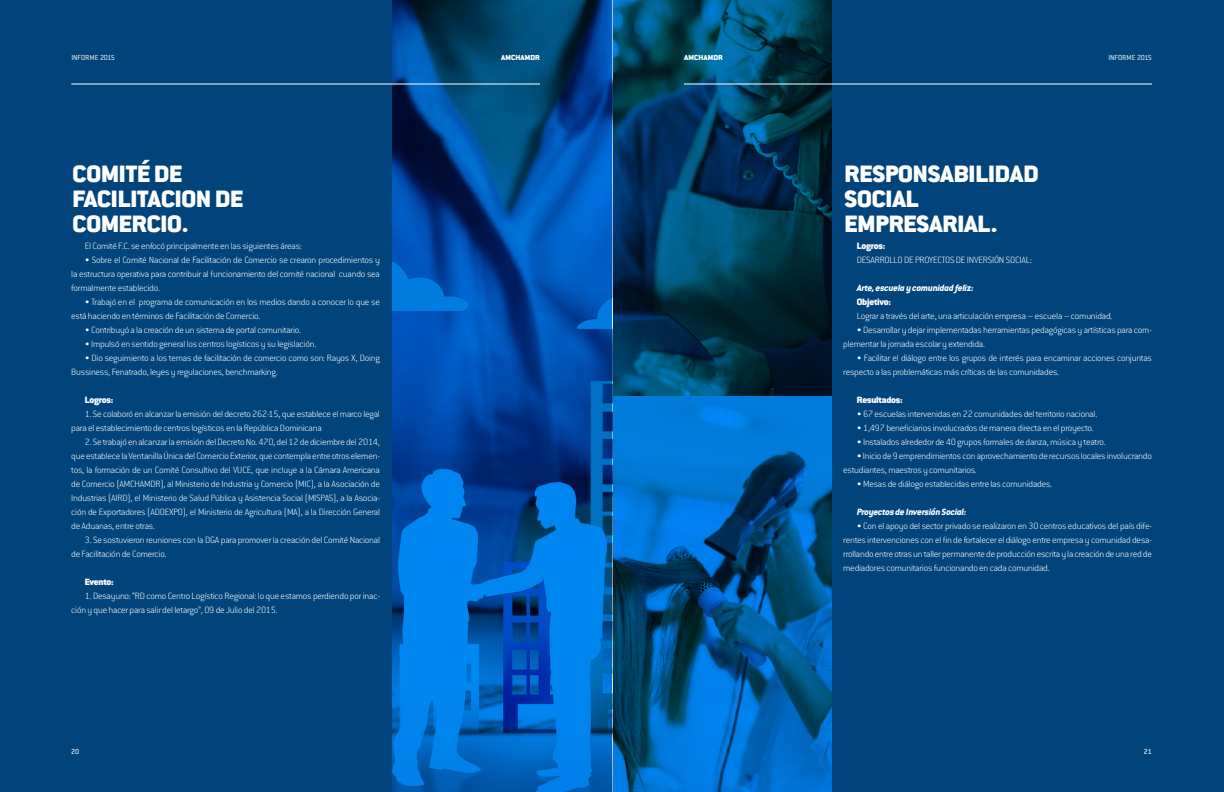
<style>
.page{position:relative;width:1224px;height:792px;background:#fff}
.page>*{position:absolute;margin:0;border:0;box-sizing:border-box;transform-origin:0 0}
.t1{font:26px/25px "Conduit ITC Black";letter-spacing:-.005em;color:#fff}
.t2{font:300 10px/14px "Conduit ITC Extra";letter-spacing:-.02em;color:#fff}
.t3{font:italic 700 10px "Conduit ITC Extra";letter-spacing:-.02em;color:#fff}
.t4{font:10px "Conduit ITC Black";letter-spacing:-.02em;color:#fff}
.t5{font:8px "Conduit ITC Light";letter-spacing:-.01em;color:#fff}
.t6{font:8px "Conduit ITC Black";letter-spacing:.015em;color:#fff}
.t7{font:8px "Conduit ITC";color:#fff}
</style>
<div class="page">
<svg style="left:612px;top:0;width:220px;height:792px;background:#004c7e"></svg>
<svg style="left:392px;top:0;width:220px;height:792px;background:#0056ac"></svg>
<div style="left:832px;top:0;width:392px;height:792px;background:#00447b"></div>
<hr style="left:684px;top:84px;width:468px;height:1px;background:#fff">
<div style="left:0;top:0;width:392px;height:792px;background:#00447b"></div>
<hr style="left:71px;top:84px;width:469px;height:1px;background:#fff">
<p class="t5" style="left:71px;top:53px;width:45px">INFORME 2015</p>
<p class="t6" style="left:684px;top:53px;width:40px">AMCHAMDR</p>
<p class="t6" style="left:501px;top:53px;width:40px">AMCHAMDR</p>
<h1 class="t1" style="left:73px;top:160px;width:172px">COMITÉ DE<br>FACILITACION DE<br>COMERCIO.</h1>
<h1 class="t1" style="left:845px;top:160px;width:196px">RESPONSABILIDAD<br>SOCIAL<br>EMPRESARIAL.</h1>
<p class="t5" style="left:1108px;top:53px;width:45px">INFORME 2015</p>
<p class="t2" style="left:85px;top:238px;width:218px">El Comité F.C. se enfocó principalmente en las siguientes áreas:</p>
<p class="t2" style="left:71px;top:252px;width:310px;text-align:justify;text-indent:14px">• Sobre el Comité Nacional de Facilitación de Comercio se crearon procedimientos y la estructura operativa para contribuir al funcionamiento del comité nacional cuando sea formalmente establecido.</p>
<p class="t2" style="left:71px;top:294px;width:310px;text-indent:14px">• Trabajó en el programa de comunicación en los medios dando a conocer lo que se está haciendo en términos de Facilitación de Comercio.</p>
<p class="t2" style="left:85px;top:322px;width:218px">• Contribuyó a la creación de un sistema de portal comunitario.</p>
<p class="t2" style="left:85px;top:336px;width:233px">• Impulsó en sentido general los centros logísticos y su legislación.</p>
<p class="t2" style="left:71px;top:350px;width:310px;text-indent:14px">• Dio seguimiento a los temas de facilitación de comercio como son: Rayos X, Doing<br>Bussiness, Fenatrado, leyes y regulaciones, benchmarking.</p>
<p class="t4" style="left:85px;top:394px;width:30px">Logros:</p>
<p class="t2" style="left:71px;top:406px;width:310px;text-indent:14px">1. Se colaboró en alcanzar la emisión del decreto 262-15, que establece el marco legal para el establecimiento de centros logísticos en la República Dominicana</p>
<p class="t2" style="left:71px;top:434px;width:310px;text-align:justify;text-indent:14px">2. Se trabajó en alcanzar la emisión del Decreto No. 470, del 12 de diciembre del 2014, que establece la Ventanilla Única del Comercio Exterior, que contempla entre otros elemen&shy;tos, la formación de un Comité Consultivo del VUCE, que incluye a la Cámara Americana de Comercio (AMCHAMDR), al Ministerio de Industria y Comercio (MIC), a la Asociación de Industrias (AIRD), el Ministerio de Salud Pública y Asistencia Social (MISPAS), a la Asocia&shy;ción de Exportadores (ADOEXPO), el Ministerio de Agricultura (MA), a la Dirección General de Aduanas, entre otras.</p>
<p class="t2" style="left:71px;top:532px;width:310px;text-indent:14px">3. Se sostuvieron reuniones con la DGA para promover la creación del Comité Nacional de Facilitación de Comercio.</p>
<p class="t4" style="left:85px;top:576px;width:31px">Evento:</p>
<p class="t2" style="left:71px;top:588px;width:310px;text-indent:14px">1. Desayuno: “RD como Centro Logístico Regional: lo que estamos perdiendo por inac&shy;ción y que hacer para salir del letargo”, 09 de Julio del 2015.</p>
<p class="t7" style="left:71px;top:747px;width:10px">20</p>
<p class="t4" style="left:857px;top:240px;width:30px">Logros:</p>
<p class="t2" style="left:857px;top:252px;width:177px">DESARROLLO DE PROYECTOS DE INVERSIÓN SOCIAL:</p>
<p class="t3" style="left:857px;top:282px;width:118px">Arte, escuela y comunidad feliz:</p>
<p class="t4" style="left:857px;top:296px;width:36px">Objetivo:</p>
<p class="t2" style="left:857px;top:308px;width:257px">Lograr a través del arte, una articulación empresa – escuela – comunidad.</p>
<p class="t2" style="left:843px;top:322px;width:310px;text-indent:14px">• Desarrollar y dejar implementadas herramientas pedagógicas y artísticas para com&shy;plementar la jornada escolar y extendida.</p>
<p class="t2" style="left:843px;top:350px;width:310px;text-indent:14px">• Facilitar el diálogo entre los grupos de interés para encaminar acciones conjuntas respecto a las problemáticas más críticas de las comunidades.</p>
<p class="t4" style="left:857px;top:394px;width:47px">Resultados:</p>
<p class="t2" style="left:857px;top:406px;width:242px">• 67 escuelas intervenidas en 22 comunidades del territorio nacional.</p>
<p class="t2" style="left:857px;top:420px;width:238px">• 1,497 beneficiarios involucrados de manera directa en el proyecto.</p>
<p class="t2" style="left:857px;top:434px;width:250px">• Instalados alrededor de 40 grupos formales de danza, música y teatro.</p>
<p class="t2" style="left:843px;top:448px;width:310px;text-indent:14px">• Inicio de 9 emprendimientos con aprovechamiento de recursos locales involucrando estudiantes, maestros y comunitarios.</p>
<p class="t2" style="left:857px;top:476px;width:197px">• Mesas de diálogo establecidas entre las comunidades.</p>
<p class="t3" style="left:857px;top:506px;width:111px">Proyectos de Inversión Social:</p>
<p class="t2" style="left:843px;top:518px;width:310px;text-align:justify;text-indent:14px">• Con el apoyo del sector privado se realizaron en 30 centros educativos del país dife&shy;rentes intervenciones con el fin de fortalecer el diálogo entre empresa y comunidad desa&shy;rrollando entre otras un taller permanente de producción escrita y la creación de una red de mediadores comunitarios funcionando en cada comunidad.</p>
<p class="t7" style="left:1144px;top:747px;width:10px">21</p>
</div>
